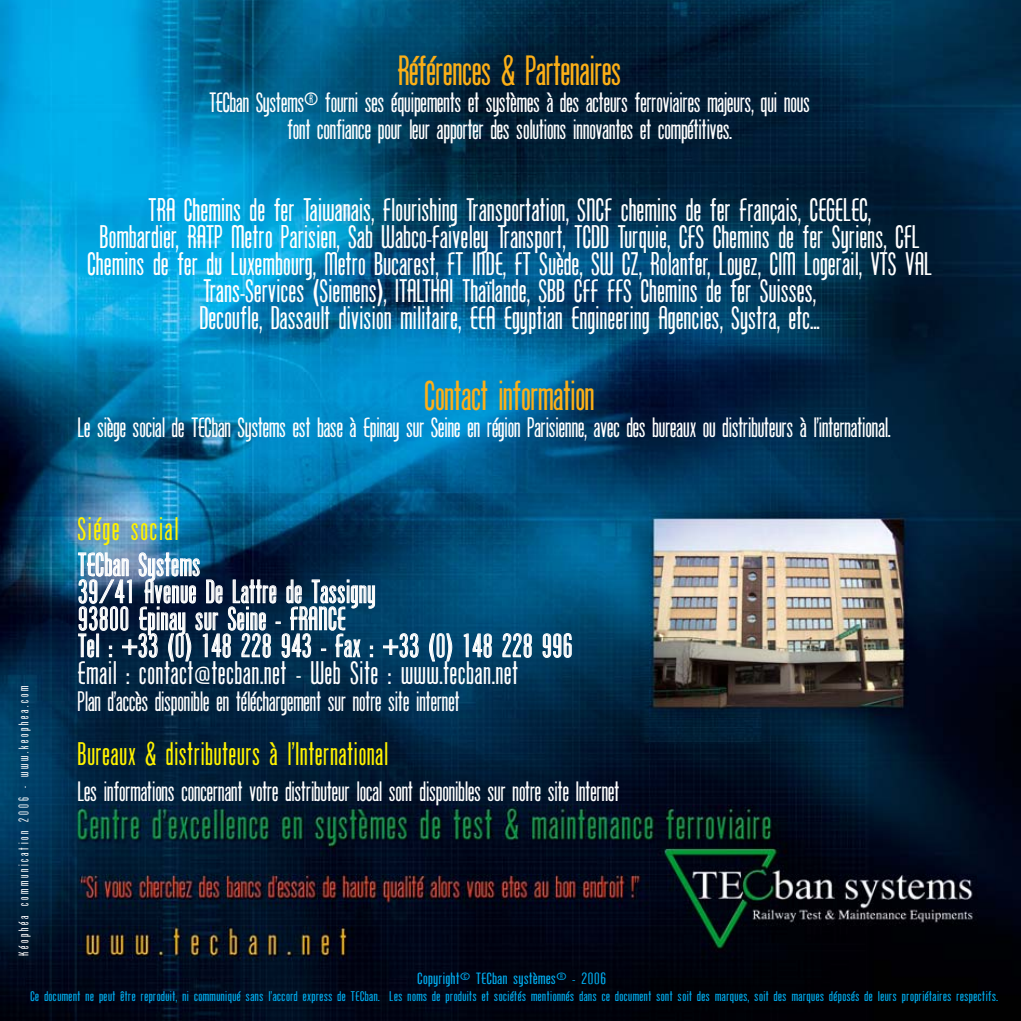
<style>
.page{position:relative;width:1021px;height:1021px;background:#fff}
.page>*{position:absolute;margin:0;border:0;box-sizing:border-box;transform-origin:0 0}
.t1{font:40.5px "Protege";color:#fcaf17}
.t2{font:31.5px/27px "Protege";letter-spacing:.015em;color:#fff;text-align:center}
.t3{font:31.5px "Protege";letter-spacing:.03em;color:#fff200}
.t4{font:31.5px "Protege";letter-spacing:.06em;color:#fff200}
.t5{font:27px/27px "Protege";color:#fff;text-align:center}
.t6{font:15.75px "Protege";letter-spacing:.03em;color:#00adef;scale:1.22 1}
.t7{font:13.5px "Protege";letter-spacing:.03em;color:#00adef;scale:1.22 1}
.t8{font:13.5px "Protege";letter-spacing:.21em;color:#fff}
</style>
<div class="page">
<img style="left:0;top:0;width:1020px;height:1020px">
<p class="t1" style="left:398px;top:56px;width:225px">Références &amp; Partenaires</p>
<p class="t5" style="left:209px;top:91px;width:602px">TECban Systems® fourni ses équipements et systèmes à des acteurs ferroviaires majeurs, qui nous font confiance pour leur apporter des solutions innovantes et compétitives.</p>
<p class="t2" style="left:88px;top:198px;width:845px">TRA Chemins de fer Taiwanais, Flourishing Transportation, SNCF chemins de fer Français, CEGELEC,<br>Bombardier, RATP Metro Parisien, Sab Wabco-Faiveley Transport, TCDD Turquie, CFS Chemins de fer Syriens, CFL Chemins de fer du Luxembourg, Metro Bucarest, FT INDE, FT Suède, SW CZ, Rolanfer, Loyez, CIM Logerail, VTS VAL Trans-Services (Siemens), ITALTHAI Thaïlande, SBB CFF FFS Chemins de fer Suisses,<br>Decoufle, Dassault division militaire, EEA Egyptian Engineering Agencies, Systra, etc...</p>
<p class="t8" style="left:19px;top:955px;width:272px;rotate:-90deg">Kéophéa communication 2006 - www.keophea.com</p>
<p class="t1" style="left:424px;top:380px;width:172px">Contact information</p>
<p class="t5" style="left:78px;top:415px;width:814px">Le siège social de TECban Systems est base à Epinay sur Seine en région Parisienne, avec des bureaux ou distributeurs à l’international.</p>
<p class="t4" style="left:78px;top:517px;width:102px">Siége social</p>
<p class="t2" style="left:78px;top:553px;width:496px;text-align:left">TECban Systems<br>39/41 Avenue De Lattre de Tassigny<br>93800 Epinay sur Seine - FRANCE<br>Tel : +33 (0) 148 228 943 - Fax : +33 (0) 148 228 996<br>Email : contact@tecban.net - Web Site : www.tecban.net</p>
<p class="t5" style="left:78px;top:690px;width:383px">Plan d’accès disponible en téléchargement sur notre site internet</p>
<p class="t3" style="left:78px;top:742px;width:311px">Bureaux &amp; distributeurs à l’International</p>
<p class="t5" style="left:78px;top:780px;width:543px">Les informations concernant votre distributeur local sont disponibles sur notre site Internet</p>
<p class="t6" style="left:417px;top:972px;width:156px">Copyright© TECban systèmes® - 2006</p>
<p class="t7" style="left:30px;top:991px;width:794px">Ce document ne peut être reproduit, ni communiqué sans l’accord express de TECban. Les noms de produits et sociétés mentionnés dans ce document sont soit des marques, soit des marques déposés de leurs propriétaires respectifs.</p>
</div>
